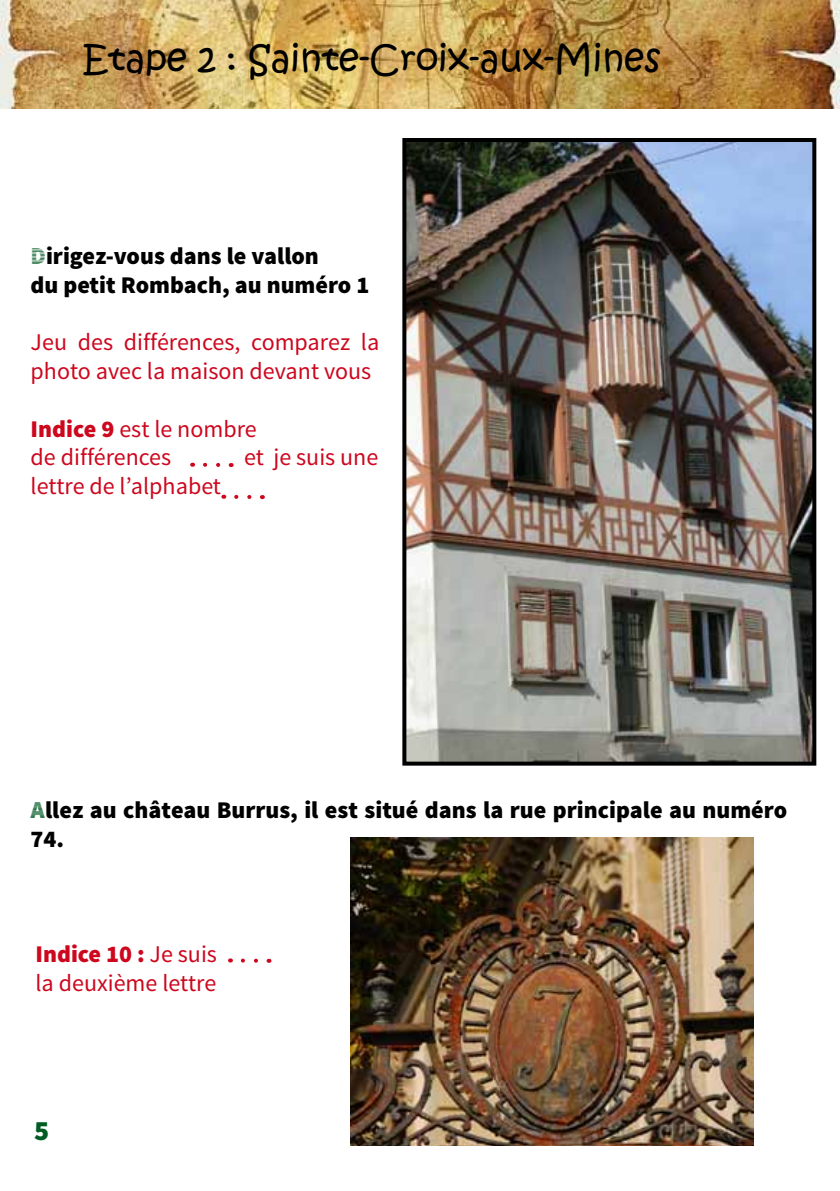
<style>
.page{position:relative;width:840px;height:1191px;background:#fff}
.page>*{position:absolute;margin:0;border:0;box-sizing:border-box;transform-origin:0 0}
.t1{font:36px "Kristen ITC";color:#000}
.t2{font:900 28px "Source Sans Pro";color:#005c24}
.t3{font:24px/28.8px "Source Sans Pro";color:#cd071e}
.t4{font:900 24px/28.8px "Source Sans Pro";color:#000}
.s1{font-family:"Source Sans Pro DISPLAY";font-weight:400;color:#005c24}
.s2{font-weight:900}
</style>
<div class="page">
<svg style="left:243px;top:958px;width:15px;height:4px"></svg>
<svg style="left:205px;top:463px;width:16px;height:4px"></svg>
<img style="left:407px;top:143px;width:403px;height:617px">
<div style="left:402px;top:138px;width:413px;height:627px;border:4px solid #000"></div>
<img style="left:351px;top:838px;width:402px;height:307px">
<img style="left:0;top:0;width:838px;height:108px">
<svg style="left:236px;top:495px;width:16px;height:4px"></svg>
<h1 class="t1" style="left:83px;top:35px;width:579px">Etape 2 : Sainte-Croix-aux-Mines</h1>
<p class="t4" style="left:31px;top:242px;width:340px"><span class="s1">D</span>irigez-vous dans le vallon<br>du petit Rombach, au numéro 1</p>
<p class="t3" style="left:31px;top:328px;width:350px">Jeu des différences, comparez la photo avec la maison devant vous</p>
<p class="t3" style="left:31px;top:414px;width:227px"><span class="s2">Indice 9</span> est le nombre de différences</p>
<p class="t3" style="left:244px;top:443px;width:136px">et je suis une</p>
<p class="t3" style="left:31px;top:472px;width:192px">lettre de l’alphabet</p>
<p class="t4" style="left:31px;top:797px;width:757px"><span class="s1">A</span>llez au château Burrus, il est situé dans la rue principale au numéro<br>74.</p>
<p class="t3" style="left:35px;top:940px;width:183px"><span class="s2">Indice 10 :</span> Je suis la deuxième lettre</p>
<p class="t2" style="left:34px;top:1112px;width:17px">5</p>
</div>
